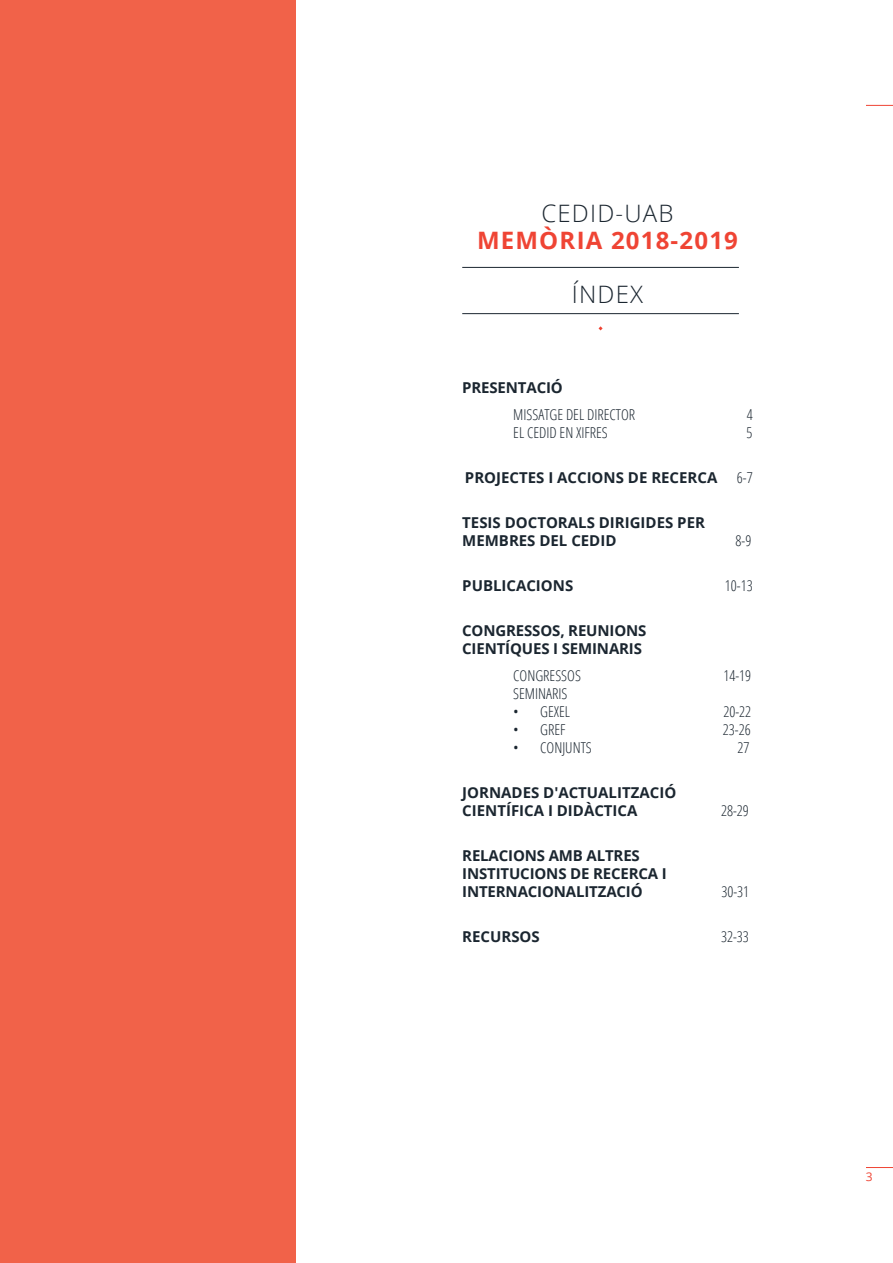
<style>
.page{position:relative;width:893px;height:1263px;background:#fff}
.page>*{position:absolute;margin:0;border:0;box-sizing:border-box;transform-origin:0 0}
.t1{font:700 24px "Open Sans";letter-spacing:.05em;color:#ef4434}
.t2{font:300 24px "Open Sans";letter-spacing:.05em;color:#1b2630}
.t3{font:700 15px/18px "Open Sans";color:#1b2630}
.t4{font:300 condensed 15px "Open Sans";color:#1b2630}
.t5{font:12px "Open Sans";color:#ef4434}
</style>
<div class="page">
<div style="left:0;top:0;width:296px;height:1263px;background:#f16249"></div>
<svg style="left:866px;top:105px;width:27px;height:1px"></svg>
<svg style="left:866px;top:1167px;width:27px;height:1px"></svg>
<hr style="left:462px;top:267px;width:277px;height:1px;background:#1b2630">
<hr style="left:462px;top:313px;width:277px;height:1px;background:#1b2630">
<svg style="left:598px;top:326px;width:5px;height:4px"></svg>
<h1 class="t2" style="left:541px;top:197px;width:134px">CEDID-UAB</h1>
<h1 class="t1" style="left:477px;top:223px;width:262px">MEMÒRIA 2018-2019</h1>
<h1 class="t2" style="left:572px;top:278px;width:73px">ÍNDEX</h1>
<p class="t3" style="left:462px;top:378px;width:102px">PRESENTACIÓ</p>
<p class="t4" style="left:513px;top:404px;width:124px">MISSATGE DEL DIRECTOR</p>
<p class="t4" style="left:747px;top:404px;width:7px">4</p>
<p class="t4" style="left:513px;top:422px;width:96px">EL CEDID EN XIFRES</p>
<p class="t4" style="left:746px;top:422px;width:7px">5</p>
<p class="t3" style="left:465px;top:468px;width:254px">PROJECTES I ACCIONS DE RECERCA</p>
<p class="t4" style="left:737px;top:467px;width:17px">6-7</p>
<p class="t3" style="left:462px;top:513px;width:244px">TESIS DOCTORALS DIRIGIDES PER<br>MEMBRES DEL CEDID</p>
<p class="t4" style="left:736px;top:530px;width:17px">8-9</p>
<p class="t3" style="left:462px;top:576px;width:113px">PUBLICACIONS</p>
<p class="t4" style="left:725px;top:575px;width:29px">10-13</p>
<p class="t3" style="left:462px;top:621px;width:186px">CONGRESSOS, REUNIONS<br>CIENTÍQUES I SEMINARIS</p>
<p class="t4" style="left:513px;top:665px;width:69px">CONGRESSOS</p>
<p class="t4" style="left:723px;top:665px;width:29px">14-19</p>
<p class="t4" style="left:513px;top:683px;width:56px">SEMINARIS</p>
<p class="t4" style="left:513px;top:701px;width:58px">• GEXEL</p>
<p class="t4" style="left:723px;top:701px;width:29px">20-22</p>
<p class="t4" style="left:513px;top:719px;width:54px">• GREF</p>
<p class="t4" style="left:723px;top:719px;width:29px">23-26</p>
<p class="t4" style="left:513px;top:737px;width:80px">• CONJUNTS</p>
<p class="t4" style="left:737px;top:737px;width:13px">27</p>
<p class="t3" style="left:462px;top:783px;width:216px">JORNADES D'ACTUALITZACIÓ<br>CIENTÍFICA I DIDÀCTICA</p>
<p class="t4" style="left:721px;top:800px;width:29px">28-29</p>
<p class="t3" style="left:462px;top:846px;width:206px">RELACIONS AMB ALTRES<br>INSTITUCIONS DE RECERCA I<br>INTERNACIONALITZACIÓ</p>
<p class="t4" style="left:721px;top:881px;width:29px">30-31</p>
<p class="t3" style="left:462px;top:927px;width:79px">RECURSOS</p>
<p class="t4" style="left:721px;top:926px;width:29px">32-33</p>
<p class="t5" style="left:866px;top:1168px;width:8px">3</p>
</div>
